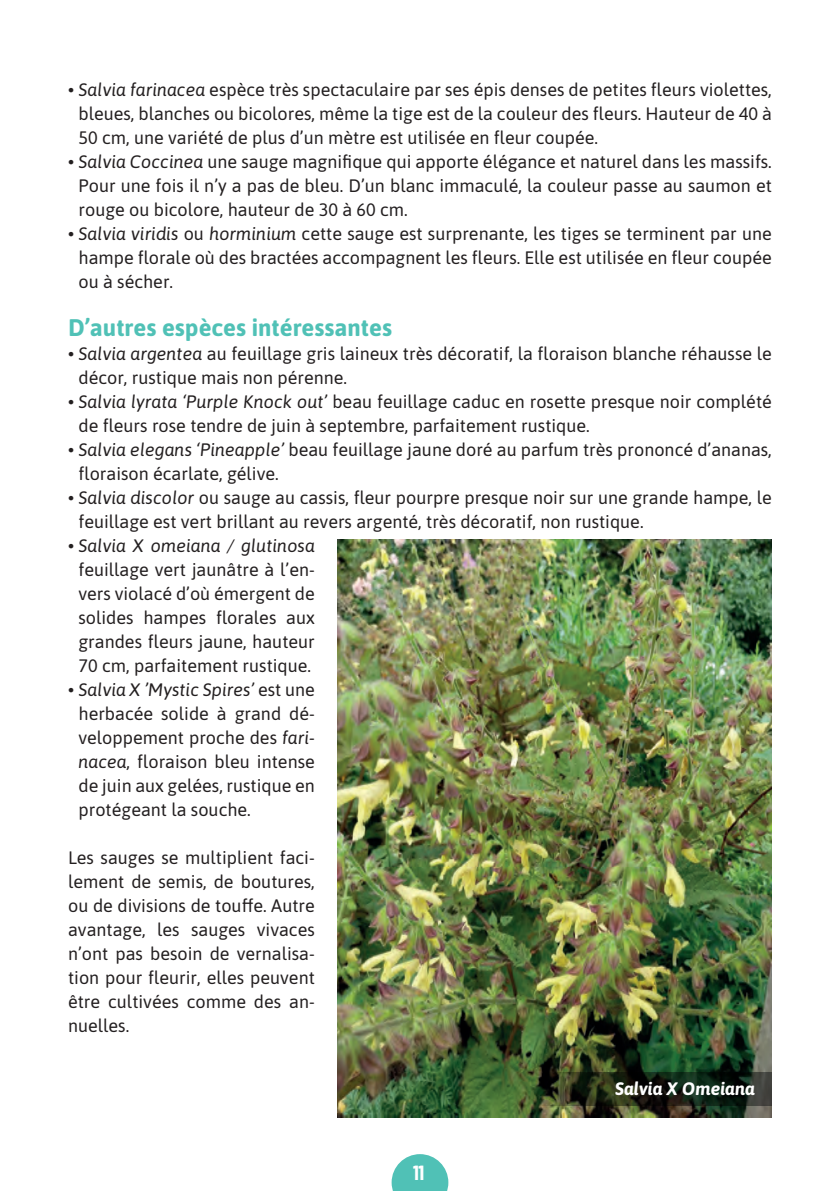
<style>
.page{position:relative;width:840px;height:1191px;background:#fff}
.page>*{position:absolute;margin:0;border:0;box-sizing:border-box;transform-origin:0 0}
.t1{font:700 24px "Asap";color:#50c1b6}
.t2{font:700 20px "Barlow Condensed";color:#fff}
.t3{font:18px/24px "Asap";color:#231f20;text-align:justify}
.t4{font:italic 700 18px "Asap";color:#fff}
.s1{font-style:italic}
</style>
<div class="page">
<img style="left:337px;top:539px;width:434px;height:578px">
<svg style="left:515px;top:1072px;width:256px;height:34px;background:#222d1b"></svg>
<svg style="left:391px;top:1154px;width:57px;height:37px"></svg>
<p class="t3" style="left:78px;top:77px;width:694px;text-indent:-10px">• <span class="s1">Salvia farinacea</span> espèce très spectaculaire par ses épis denses de petites fleurs violettes, bleues, blanches ou bicolores, même la tige est de la couleur des fleurs. Hauteur de 40 à 50 cm, une variété de plus d’un mètre est utilisée en fleur coupée.</p>
<p class="t3" style="left:78px;top:149px;width:694px;text-indent:-10px">• <span class="s1">Salvia Coccinea</span> une sauge magnifique qui apporte élégance et naturel dans les massifs.<br>Pour une fois il n’y a pas de bleu. D’un blanc immaculé, la couleur passe au saumon et rouge ou bicolore, hauteur de 30 à 60 cm.</p>
<p class="t3" style="left:78px;top:221px;width:694px;text-indent:-10px">• <span class="s1">Salvia viridis</span> ou <span class="s1">horminium</span> cette sauge est surprenante, les tiges se terminent par une hampe florale où des bractées accompagnent les fleurs. Elle est utilisée en fleur coupée ou à sécher.</p>
<h1 class="t1" style="left:68px;top:311px;width:325px">D’autres espèces intéressantes</h1>
<p class="t3" style="left:78px;top:341px;width:694px;text-indent:-10px">• <span class="s1">Salvia argentea</span> au feuillage gris laineux très décoratif, la floraison blanche réhausse le décor, rustique mais non pérenne.</p>
<p class="t3" style="left:78px;top:389px;width:694px;text-indent:-10px">• <span class="s1">Salvia lyrata ‘Purple Knock out’</span> beau feuillage caduc en rosette presque noir complété de fleurs rose tendre de juin à septembre, parfaitement rustique.</p>
<p class="t3" style="left:78px;top:437px;width:694px;text-indent:-10px">• <span class="s1">Salvia elegans ‘Pineapple’</span> beau feuillage jaune doré au parfum très prononcé d’ananas, floraison écarlate, gélive.</p>
<p class="t3" style="left:78px;top:485px;width:694px;text-indent:-10px">• <span class="s1">Salvia discolor</span> ou sauge au cassis, fleur pourpre presque noir sur une grande hampe, le feuillage est vert brillant au revers argenté, très décoratif, non rustique.</p>
<p class="t3" style="left:68px;top:533px;width:248px;text-align:center">• <span class="s1">Salvia X omeiana / glutinosa </span>feuillage vert jaunâtre à l’en&shy;vers violacé d’où émergent de solides hampes florales aux grandes fleurs jaune, hauteur<br>70 cm, parfaitement rustique.</p>
<p class="t3" style="left:78px;top:677px;width:238px;text-indent:-10px">• <span class="s1">Salvia X ’Mystic Spires’</span> est une herbacée solide à grand dé&shy;veloppement proche des <span class="s1">fari&shy;nacea</span>, floraison bleu intense de juin aux gelées, rustique en protégeant la souche.</p>
<p class="t3" style="left:68px;top:845px;width:248px">Les sauges se multiplient faci&shy;lement de semis, de boutures, ou de divisions de touffe. Autre avantage, les sauges vivaces n’ont pas besoin de vernalisa&shy;tion pour fleurir, elles peuvent être cultivées comme des an&shy;nuelles.</p>
<p class="t2" style="left:413px;top:1158px;width:13px">11</p>
<p class="t4" style="left:614px;top:1075px;width:141px">Salvia X Omeiana</p>
</div>
